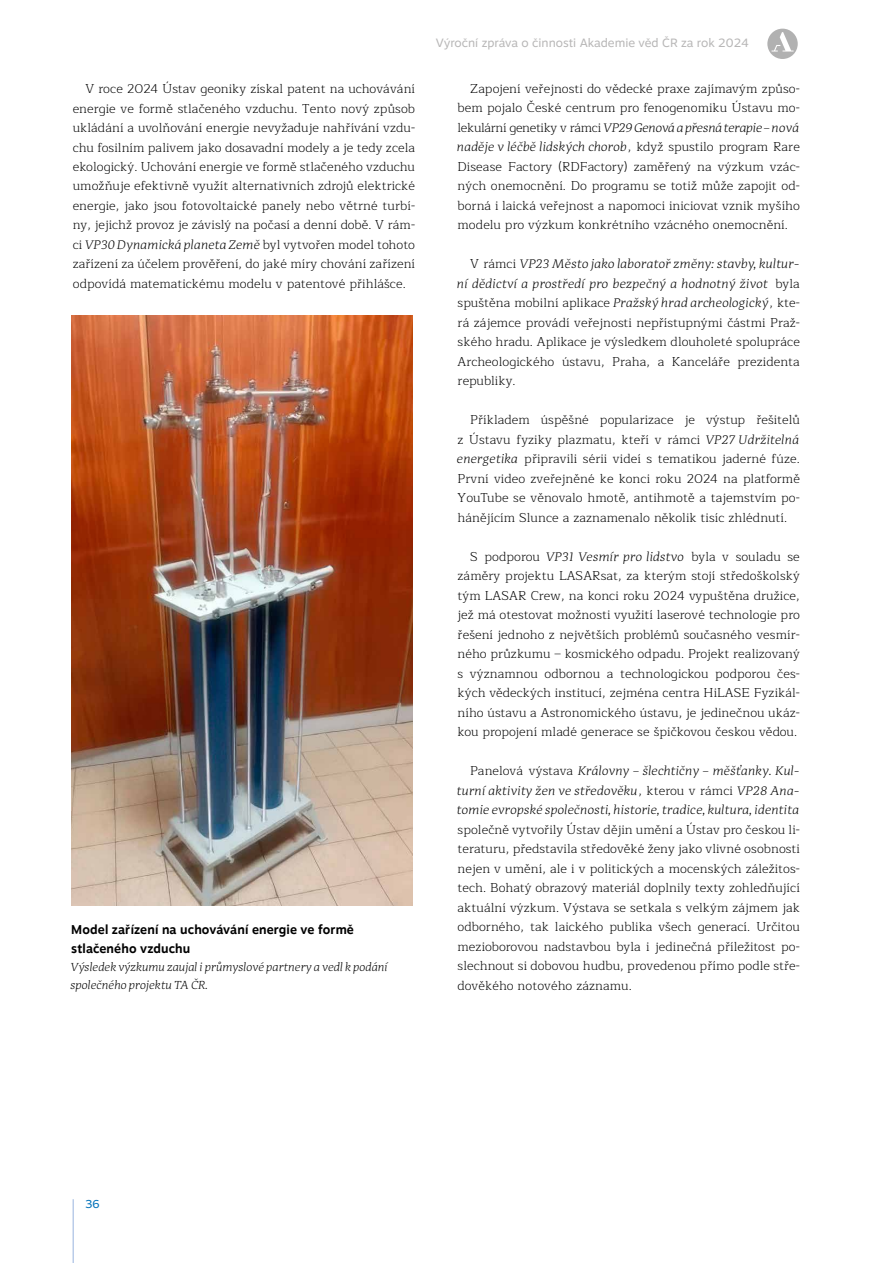
<style>
.page{position:relative;width:893px;height:1263px;background:#fff}
.page>*{position:absolute;margin:0;border:0;box-sizing:border-box;transform-origin:0 0}
.t1{font:300 12.75px/19.5px "Maitree";letter-spacing:.01em;color:#000;text-align:justify}
.t2{font:italic 300 12.75px/19.5px "Adagio Serif";letter-spacing:.01em;color:#000}
.t3{font:700 12.75px/19.5px "Motiva Sans";letter-spacing:.01em;color:#000}
.t4{font:italic 300 12px/18px "Adagio Serif";color:#000}
.t5{font:12px "Motiva Sans";color:#b8b7b7}
.t6{font:11.4px "Motiva Sans";color:#0071b9}
.s1{font-family:"Adagio Serif";font-style:italic}
.s2{font-family:"Maitree";font-style:normal}
</style>
<div class="page">
<hr style="left:73px;top:1199px;width:1px;height:64px;background:#98b3de">
<svg style="left:767px;top:29px;width:31px;height:30px"></svg>
<img style="left:71px;top:316px;width:341px;height:590px">
<p class="t5" style="left:436px;top:34px;width:315px">Výroční zpráva o činnosti Akademie věd ČR za rok 2024</p>
<p class="t1" style="left:73px;top:79px;width:344px;text-indent:13px">V roce 2024 Ústav geoniky získal patent na uchovávání energie ve formě stlačeného vzduchu. Tento nový způsob ukládání a uvolňování energie nevyžaduje nahřívání vzdu&shy;chu fosilním palivem jako dosavadní modely a je tedy zcela ekologický. Uchování energie ve formě stlačeného vzduchu umožňuje efektivně využít alternativních zdrojů elektrické energie, jako jsou fotovoltaické panely nebo větrné turbí&shy;ny, jejichž provoz je závislý na počasí a denní době. V rám&shy;ci <span class="s1">VP30 Dynamická planeta Země</span> byl vytvořen model tohoto zařízení za účelem prověření, do jaké míry chování zařízení odpovídá matematickému modelu v patentové přihlášce.</p>
<p class="t1" style="left:458px;top:79px;width:344px;text-align:right">Zapojení veřejnosti do vědecké praxe zajímavým způso&shy;bem pojalo České centrum pro fenogenomiku Ústavu mo-</p>
<p class="t2" style="left:458px;top:118px;width:344px"><span class="s2">lekulární genetiky v rámci</span> VP29 Genová apřesná terapie – nová naděje v léčbě lidských chorob<span class="s2">, když spustilo program Rare</span></p>
<p class="t1" style="left:458px;top:157px;width:344px">Disease Factory (RDFactory) zaměřený na výzkum vzác&shy;ných onemocnění. Do programu se totiž může zapojit od&shy;borná i laická veřejnost a napomoci iniciovat vznik myšího modelu pro výzkum konkrétního vzácného onemocnění.</p>
<p class="t2" style="left:458px;top:254px;width:344px;text-align:right"><span class="s2">V rámci</span> VP23 Město jako laboratoř změny: stavby, kultur&shy;ní dědictví a prostředí pro bezpečný a hodnotný život <span class="s2">byla</span></p>
<p class="t1" style="left:458px;top:294px;width:344px">spuštěna mobilní aplikace <span class="s1">Pražský hrad archeologický</span>, kte&shy;rá zájemce provádí veřejnosti nepřístupnými částmi Praž&shy;ského hradu. Aplikace je výsledkem dlouholeté spolupráce Archeologického ústavu, Praha, a Kanceláře prezidenta republiky.</p>
<p class="t1" style="left:458px;top:411px;width:344px;text-indent:13px">Příkladem úspěšné popularizace je výstup řešitelů z Ústavu fyziky plazmatu, kteří v rámci <span class="s1">VP27 Udržitelná energetika</span> připravili sérii videí s tematikou jaderné fúze.<br>První video zveřejněné ke konci roku 2024 na platformě YouTube se věnovalo hmotě, antihmotě a tajemstvím po&shy;hánějícím Slunce a zaznamenalo několik tisíc zhlédnutí.</p>
<p class="t1" style="left:458px;top:547px;width:344px;text-indent:13px">S podporou <span class="s1">VP31 Vesmír pro lidstvo</span> byla v souladu se záměry projektu LASARsat, za kterým stojí středoškolský tým LASAR Crew, na konci roku 2024 vypuštěna družice, jež má otestovat možnosti využití laserové technologie pro řešení jednoho z největších problémů současného vesmír&shy;ného průzkumu – kosmického odpadu. Projekt realizovaný s významnou odbornou a technologickou podporou čes&shy;kých vědeckých institucí, zejména centra HiLASE Fyzikál&shy;ního ústavu a Astronomického ústavu, je jedinečnou ukáz&shy;kou propojení mladé generace se špičkovou českou vědou.</p>
<p class="t2" style="left:458px;top:761px;width:344px;text-align:justify;text-indent:13px"><span class="s2">Panelová výstava</span> Královny – šlechtičny – měšťanky. Kul&shy;turní aktivity žen ve středověku<span class="s2">, kterou v rámci</span> VP28 Ana&shy;tomie evropské společnosti, historie, tradice, kultura, identita</p>
<p class="t1" style="left:458px;top:820px;width:344px">společně vytvořily Ústav dějin umění a Ústav pro českou li&shy;teraturu, představila středověké ženy jako vlivné osobnosti nejen v umění, ale i v politických a mocenských záležitos&shy;tech. Bohatý obrazový materiál doplnily texty zohledňující aktuální výzkum. Výstava se setkala s velkým zájmem jak odborného, tak laického publika všech generací. Určitou mezioborovou nadstavbou byla i jedinečná příležitost po&shy;slechnout si dobovou hudbu, provedenou přímo podle stře&shy;dověkého notového záznamu.</p>
<p class="t3" style="left:71px;top:919px;width:284px">Model zařízení na uchovávání energie ve formě stlačeného vzduchu</p>
<p class="t4" style="left:71px;top:958px;width:319px">Výsledek výzkumu zaujal i průmyslové partnery a vedl k podání společného projektu TA ČR.</p>
<p class="t6" style="left:85px;top:1195px;width:16px">36</p>
</div>
